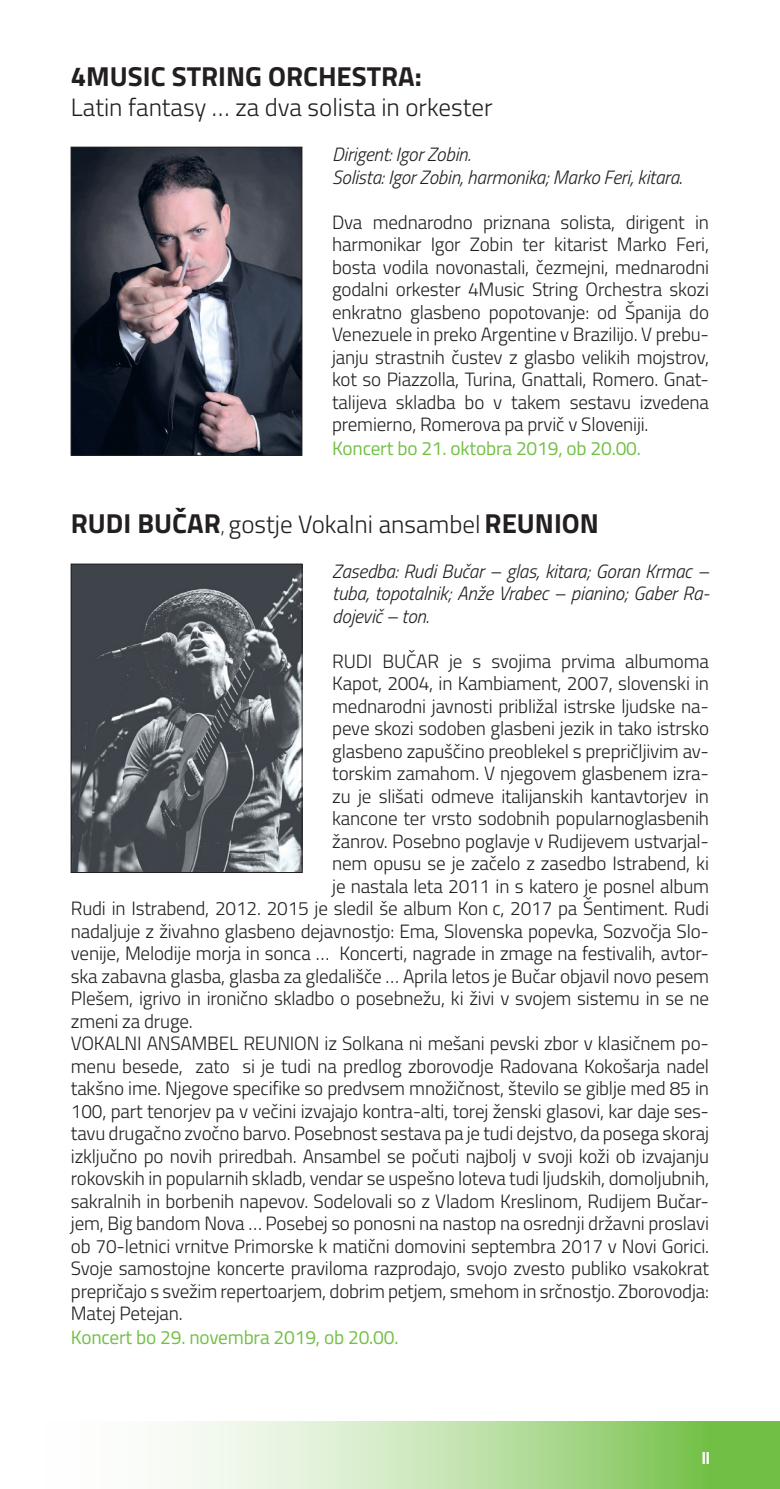
<style>
.page{position:relative;width:780px;height:1489px;background:#fff}
.page>*{position:absolute;margin:0;border:0;box-sizing:border-box;transform-origin:0 0}
.t1{font:700 27.5px "Titillium";color:#231f20}
.t2{font:300 25px "Titillium";color:#231f20}
.t3{font:25px "P22 De Stijl";color:#fff}
.t4{font:300 19.25px/22.5px "Titillium";letter-spacing:-.01em;color:#231f20;text-align:justify}
.t5{font:italic 300 19.25px/22.5px "Titillium";letter-spacing:-.01em;color:#231f20;text-align:justify}
.t6{font:19.25px "Titillium";letter-spacing:-.01em;color:#71bf44}
.s1{font-style:normal}
.s2{font-weight:700;font-size:27.5px}
.s3{font-size:19.25px}
</style>
<div class="page">
<svg style="left:167px;top:1421px;width:613px;height:67px;background:#b8dfa2"></svg>
<img style="left:73px;top:149px;width:227px;height:304px">
<div style="left:71px;top:147px;width:231px;height:308px;border:1px solid #231f20"></div>
<img style="left:73px;top:565px;width:227px;height:305px">
<div style="left:71px;top:563px;width:231px;height:309px;border:1px solid #231f20"></div>
<p class="t1" style="left:71px;top:56px;width:352px">4MUSIC STRING ORCHESTRA:</p>
<p class="t2" style="left:71px;top:89px;width:423px">Latin fantasy … za dva solista in orkester</p>
<p class="t5" style="left:332px;top:142px;width:140px">Dirigent: Igor Zobin.</p>
<p class="t5" style="left:332px;top:165px;width:352px">Solista: Igor Zobin, harmonika; Marko Feri, kitara<span class="s1">.</span></p>
<p class="t4" style="left:332px;top:210px;width:378px">Dva mednarodno priznana solista, dirigent in harmonikar Igor Zobin ter kitarist Marko Feri, bosta vodila novonastali, čezmejni, mednarodni godalni orkester 4Music String Orchestra skozi enkratno glasbeno popotovanje: od Španija do Venezuele in preko Argentine v Brazilijo. V prebu&shy;janju strastnih čustev z glasbo velikih mojstrov, kot so Piazzolla, Turina, Gnattali, Romero. Gnat&shy;talijeva skladba bo v takem sestavu izvedena premierno, Romerova pa prvič v Sloveniji.</p>
<p class="t6" style="left:332px;top:433px;width:310px">Koncert bo 21. oktobra 2019, ob 20.00.</p>
<p class="t2" style="left:71px;top:505px;width:529px"><span class="s2">RUDI BUČAR</span><span class="s3">,</span> gostje Vokalni ansambel <span class="s2">REUNION</span></p>
<p class="t5" style="left:332px;top:558px;width:378px">Zasedba: Rudi Bučar – glas, kitara; Goran Krmac – tuba, topotalnik; Anže Vrabec – pianino; Gaber Ra&shy;dojevič – ton.</p>
<p class="t4" style="left:332px;top:648px;width:378px">RUDI BUČAR je s svojima prvima albumoma</p>
<p class="t4" style="left:332px;top:671px;width:378px">Kapot, 2004, in Kambiament, 2007, slovenski in</p>
<p class="t4" style="left:332px;top:693px;width:378px">mednarodni javnosti približal istrske ljudske na-</p>
<p class="t4" style="left:332px;top:716px;width:378px">peve skozi sodoben glasbeni jezik in tako istrsko</p>
<p class="t4" style="left:332px;top:738px;width:378px">glasbeno zapuščino preoblekel s prepričljivim av-</p>
<p class="t4" style="left:332px;top:761px;width:378px">torskim zamahom. V njegovem glasbenem izra-</p>
<p class="t4" style="left:332px;top:783px;width:378px">zu je slišati odmeve italijanskih kantavtorjev in</p>
<p class="t4" style="left:332px;top:806px;width:378px">kancone ter vrsto sodobnih popularnoglasbenih</p>
<p class="t4" style="left:332px;top:828px;width:378px">žanrov. Posebno poglavje v Rudijevem ustvarjal-</p>
<p class="t4" style="left:332px;top:851px;width:378px">nem opusu se je začelo z zasedbo Istrabend, ki</p>
<p class="t4" style="left:332px;top:873px;width:378px">je nastala leta 2011 in s katero je posnel album</p>
<p class="t4" style="left:71px;top:896px;width:639px">Rudi in Istrabend, 2012. 2015 je sledil še album Konəc, 2017 pa Šentiment. Rudi</p>
<p class="t4" style="left:71px;top:918px;width:639px">nadaljuje z živahno glasbeno dejavnostjo: Ema, Slovenska popevka, Sozvočja Slo-</p>
<p class="t4" style="left:71px;top:941px;width:639px">venije, Melodije morja in sonca … Koncerti, nagrade in zmage na festivalih, avtor-</p>
<p class="t4" style="left:71px;top:963px;width:639px">ska zabavna glasba, glasba za gledališče … Aprila letos je Bučar objavil novo pesem</p>
<p class="t4" style="left:71px;top:986px;width:639px">Plešem, igrivo in ironično skladbo o posebnežu, ki živi v svojem sistemu in se ne</p>
<p class="t4" style="left:71px;top:1008px;width:123px">zmeni za druge.</p>
<p class="t4" style="left:71px;top:1031px;width:639px">VOKALNI ANSAMBEL REUNION iz Solkana ni mešani pevski zbor v klasičnem po&shy;menu besede, zato si je tudi na predlog zborovodje Radovana Kokošarja nadel takšno ime. Njegove specifike so predvsem množičnost, število se giblje med 85 in 100, part tenorjev pa v večini izvajajo kontra-alti, torej ženski glasovi, kar daje ses&shy;tavu drugačno zvočno barvo. Posebnost sestava pa je tudi dejstvo, da posega skoraj izključno po novih priredbah. Ansambel se počuti najbolj v svoji koži ob izvajanju rokovskih in popularnih skladb, vendar se uspešno loteva tudi ljudskih, domoljubnih, sakralnih in borbenih napevov. Sodelovali so z Vladom Kreslinom, Rudijem Bučar&shy;jem, Big bandom Nova … Posebej so ponosni na nastop na osrednji državni proslavi ob 70-letnici vrnitve Primorske k matični domovini septembra 2017 v Novi Gorici.<br>Svoje samostojne koncerte praviloma razprodajo, svojo zvesto publiko vsakokrat prepričajo s svežim repertoarjem, dobrim petjem, smehom in srčnostjo. Zborovodja:<br>Matej Petejan.</p>
<p class="t6" style="left:71px;top:1322px;width:329px">Koncert bo 29. novembra 2019, ob 20.00.</p>
<p class="t3" style="left:701px;top:1443px;width:10px">11</p>
</div>
